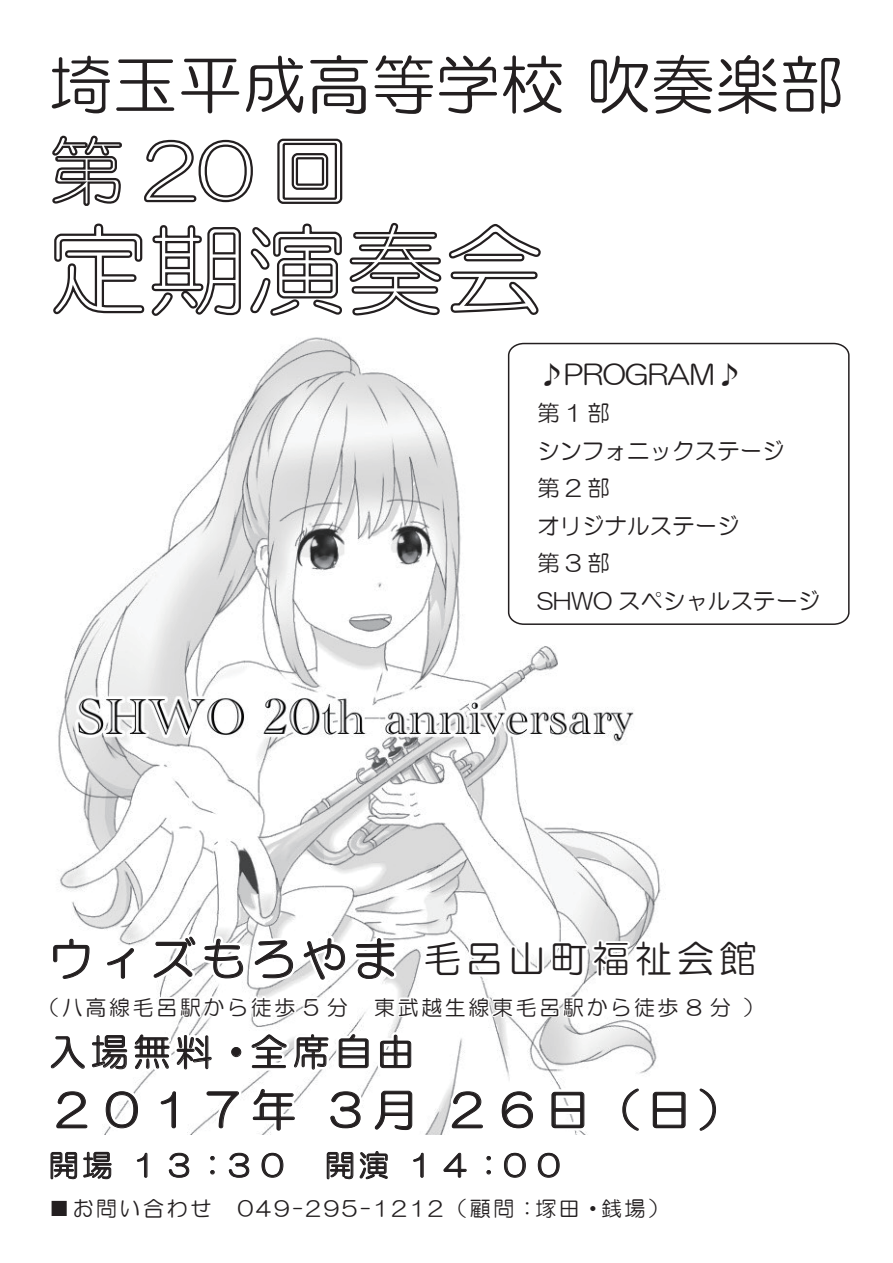
<style>
.page{position:relative;width:893px;height:1263px;background:#fff}
.page>*{position:absolute;margin:0;border:0;box-sizing:border-box;transform-origin:0 0}
.t1{font:64.5px "HG Maru Gothic MPRO";color:#231f20}
.t2{font:45px "HG Maru Gothic MPRO";letter-spacing:.125em;color:#231f20}
.t3{font:37.5px "HG Maru Gothic MPRO";letter-spacing:.125em;color:#231f20}
.t4{font:30px "HG Maru Gothic MPRO";letter-spacing:.125em;color:#231f20}
.t5{font:27px "HG Maru Gothic MPRO";color:#231f20}
.t6{font:22.5px/37.5px "HG Maru Gothic MPRO";color:#231f20}
.t7{font:21px "HG Maru Gothic MPRO";letter-spacing:.125em;color:#231f20}
.s1{font-size:45px}
</style>
<div class="page">
<img style="left:58px;top:337px;width:606px;height:656px">
<svg style="left:52px;top:135px;width:70px;height:71px"></svg>
<svg style="left:144px;top:139px;width:109px;height:64px"></svg>
<svg style="left:277px;top:138px;width:66px;height:66px"></svg>
<svg style="left:53px;top:223px;width:92px;height:92px"></svg>
<svg style="left:151px;top:225px;width:90px;height:91px"></svg>
<svg style="left:250px;top:222px;width:192px;height:94px"></svg>
<svg style="left:449px;top:224px;width:92px;height:91px"></svg>
<svg style="left:421px;top:936px;width:243px;height:45px"></svg>
<svg style="left:53px;top:933px;width:42px;height:51px"></svg>
<svg style="left:106px;top:940px;width:33px;height:44px"></svg>
<svg style="left:146px;top:930px;width:254px;height:56px"></svg>
<svg style="left:50px;top:993px;width:666px;height:142px"></svg>
<svg style="left:50px;top:1152px;width:27px;height:27px"></svg>
<svg style="left:83px;top:1151px;width:29px;height:28px"></svg>
<svg style="left:137px;top:1152px;width:11px;height:26px"></svg>
<svg style="left:169px;top:1152px;width:21px;height:26px"></svg>
<svg style="left:210px;top:1156px;width:5px;height:19px"></svg>
<svg style="left:229px;top:1152px;width:21px;height:26px"></svg>
<svg style="left:261px;top:1152px;width:23px;height:26px"></svg>
<svg style="left:326px;top:1152px;width:28px;height:27px"></svg>
<svg style="left:360px;top:1151px;width:28px;height:28px"></svg>
<svg style="left:413px;top:1152px;width:11px;height:26px"></svg>
<svg style="left:443px;top:1152px;width:24px;height:26px"></svg>
<svg style="left:486px;top:1156px;width:5px;height:19px"></svg>
<svg style="left:504px;top:1152px;width:22px;height:26px"></svg>
<svg style="left:537px;top:1152px;width:23px;height:26px"></svg>
<svg style="left:507px;top:342px;width:343px;height:284px"></svg>
<h1 class="t1" style="left:49px;top:52px;width:797px">埼玉平成高等学校 吹奏楽部</h1>
<p class="t5" style="left:537px;top:361px;width:206px">♪PROGRAM♪</p>
<p class="t6" style="left:537px;top:395px;width:285px">第1部<br>シンフォニックステージ第2部<br>オリジナルステージ<br>第3部<br>SHWO スペシャルステージ</p>
<h3 class="t3" style="left:49px;top:940px;width:709px"><span class="s1">ウィズもろやま</span> 毛呂山町福祉会館</h3>
<p class="t7" style="left:38px;top:996px;width:727px">（八高線毛呂駅から徒歩 5 分　東武越生線東毛呂駅から徒歩 8 分 ）</p>
<h3 class="t3" style="left:49px;top:1033px;width:367px">入場無料・全席自由</h3>
<h2 class="t2" style="left:49px;top:1087px;width:695px">２０１７年 ３月 ２６日（日）</h2>
<h3 class="t4" style="left:49px;top:1150px;width:516px">開場 １３：３０　開演 １４：００</h3>
<p class="t7" style="left:49px;top:1198px;width:622px">■お問い合わせ　049-295-1212（顧問：塚田・銭場）</p>
</div>
